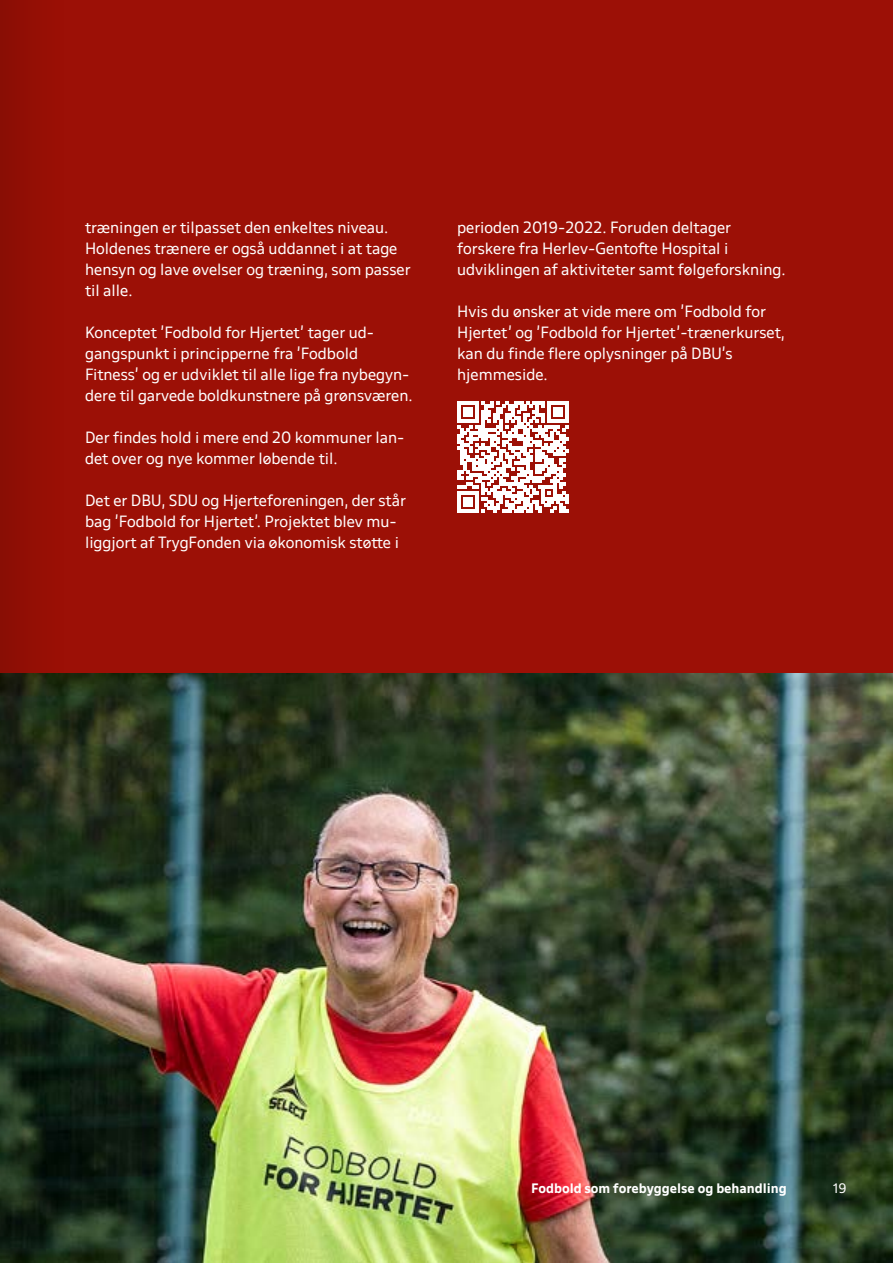
<style>
.page{position:relative;width:893px;height:1263px;background:#9c1006}
.page>*{position:absolute;margin:0;border:0;box-sizing:border-box;transform-origin:0 0}
.t1{font:14.25px/21px "DBU";color:#fff}
.t2{font:700 12px "DBU";color:#fff}
.t3{font:12px "DBU";color:#fff}
</style>
<div class="page">
<img style="left:66px;top:674px;width:827px;height:589px">
<svg style="left:457px;top:401px;width:111px;height:111px"></svg>
<svg style="left:0;top:0;width:66px;height:1263px"></svg>
<p class="t1" style="left:85px;top:216px;width:327px">træningen er tilpasset den enkeltes niveau.<br>Holdenes trænere er også uddannet i at tage hensyn og lave øvelser og træning, som passer til alle.</p>
<p class="t1" style="left:85px;top:321px;width:329px">Konceptet ’Fodbold for Hjertet’ tager ud&shy;gangspunkt i principperne fra 'Fodbold Fitness' og er udviklet til alle lige fra nybegyn&shy;dere til garvede boldkunstnere på grønsværen.</p>
<p class="t1" style="left:85px;top:426px;width:321px">Der findes hold i mere end 20 kommuner lan&shy;det over og nye kommer løbende til.</p>
<p class="t1" style="left:85px;top:489px;width:322px">Det er DBU, SDU og Hjerteforeningen, der står bag ’Fodbold for Hjertet’. Projektet blev mu&shy;liggjort af TrygFonden via økonomisk støtte i</p>
<p class="t1" style="left:457px;top:216px;width:330px">perioden 2019-2022. Foruden deltager forskere fra Herlev-Gentofte Hospital i udviklingen af aktiviteter samt følgeforskning.</p>
<p class="t1" style="left:457px;top:300px;width:329px">Hvis du ønsker at vide mere om 'Fodbold for Hjertet' og 'Fodbold for Hjertet'-trænerkurset, kan du finde flere oplysninger på DBU's hjemmeside.</p>
<p class="t2" style="left:531px;top:1180px;width:257px">Fodbold som forebyggelse og behandling</p>
<p class="t3" style="left:833px;top:1180px;width:15px">19</p>
</div>
